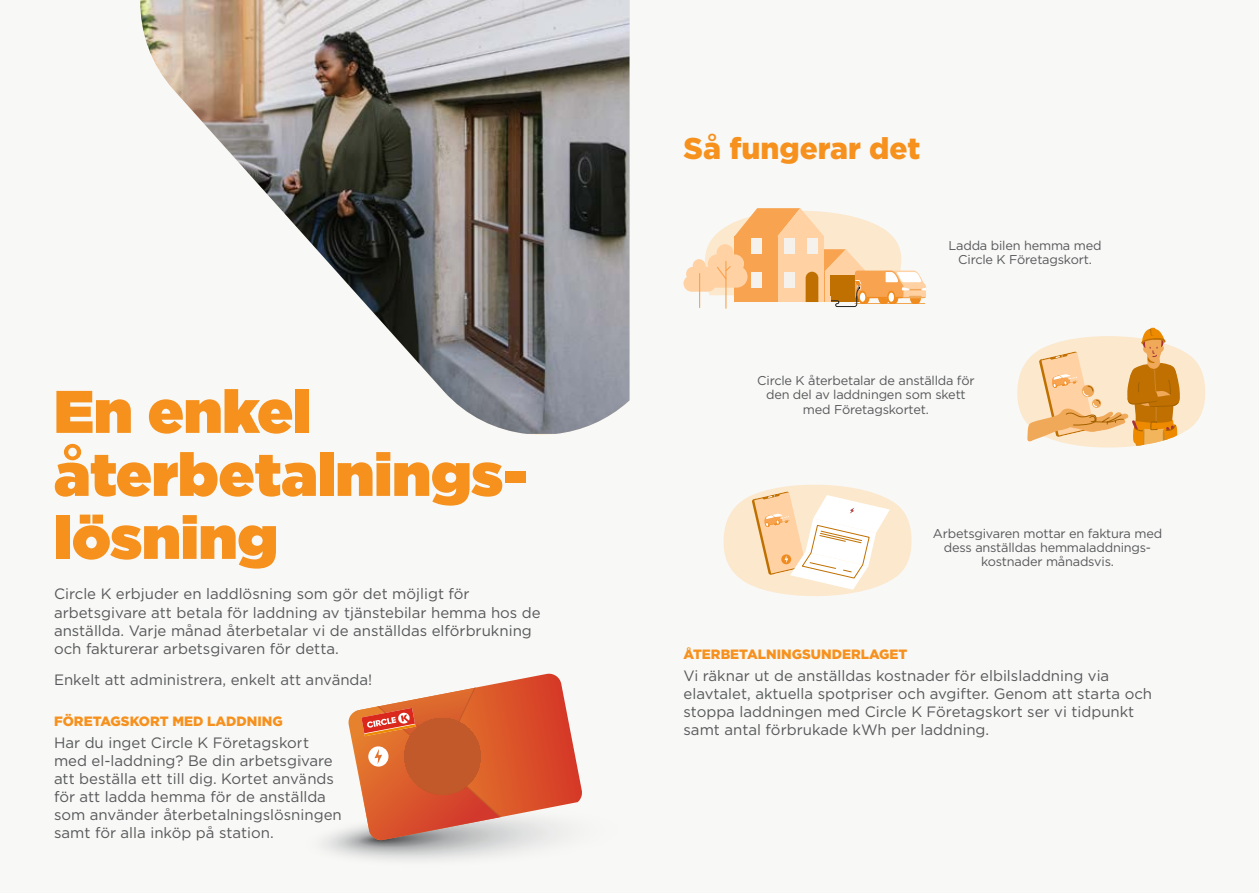
<style>
.page{position:relative;width:1259px;height:893px;background:#f8f8f6}
.page>*{position:absolute;margin:0;border:0;box-sizing:border-box;transform-origin:0 0}
.t1{font:900 60px/63px "Gotham";color:#f6911e}
.t2{font:900 30px "Gotham";color:#f6911e}
.t3{font:15px/18px "Gotham";color:#57585a}
.t4{font:900 13.5px "Gotham";color:#f6911e}
.t5{font:12.75px/14.2px "Gotham";letter-spacing:-.015em;color:#57585a;text-align:center}
</style>
<div class="page">
<svg style="left:683px;top:208px;width:243px;height:101px"></svg>
<svg style="left:723px;top:484px;width:188px;height:112px"></svg>
<svg style="left:1017px;top:328px;width:188px;height:120px"></svg>
<img style="left:323px;top:673px;width:231px;height:187px">
<img style="left:140px;top:0;width:489px;height:434px">
<svg style="left:348px;top:674px;width:234px;height:166px"></svg>
<h1 class="t1" style="left:54px;top:379px;width:475px">En enkel återbetalnings&shy;lösning</h1>
<p class="t3" style="left:54px;top:585px;width:488px">Circle K erbjuder en laddlösning som gör det möjligt för arbetsgivare att betala för laddning av tjänstebilar hemma hos de anställda. Varje månad återbetalar vi de anställdas elförbrukning och fakturerar arbetsgivaren för detta.</p>
<p class="t3" style="left:54px;top:670px;width:320px">Enkelt att administrera, enkelt att använda!</p>
<p class="t4" style="left:54px;top:712px;width:230px">FÖRETAGSKORT MED LADDNING</p>
<p class="t3" style="left:54px;top:734px;width:289px">Har du inget Circle K Företagskort med el-laddning? Be din arbetsgivare att beställa ett till dig. Kortet används för att ladda hemma för de anställda som använder återbetalningslösningen samt för alla inköp på station.</p>
<h2 class="t2" style="left:683px;top:128px;width:238px">Så fungerar det</h2>
<p class="t5" style="left:948px;top:238px;width:154px">Ladda bilen hemma med<br>Circle K Företagskort.</p>
<p class="t5" style="left:757px;top:373px;width:219px">Circle K återbetalar de anställda för den del av laddningen som skett med Företagskortet.</p>
<p class="t5" style="left:933px;top:526px;width:231px">Arbetsgivaren mottar en faktura med dess anställdas hemmaladdnings&shy;kostnader månadsvis.</p>
<p class="t4" style="left:683px;top:645px;width:225px">ÅTERBETALNINGSUNDERLAGET</p>
<p class="t3" style="left:683px;top:667px;width:470px">Vi räknar ut de anställdas kostnader för elbilsladdning via elavtalet, aktuella spotpriser och avgifter. Genom att starta och stoppa laddningen med Circle K Företagskort ser vi tidpunkt samt antal förbrukade kWh per laddning.</p>
</div>
